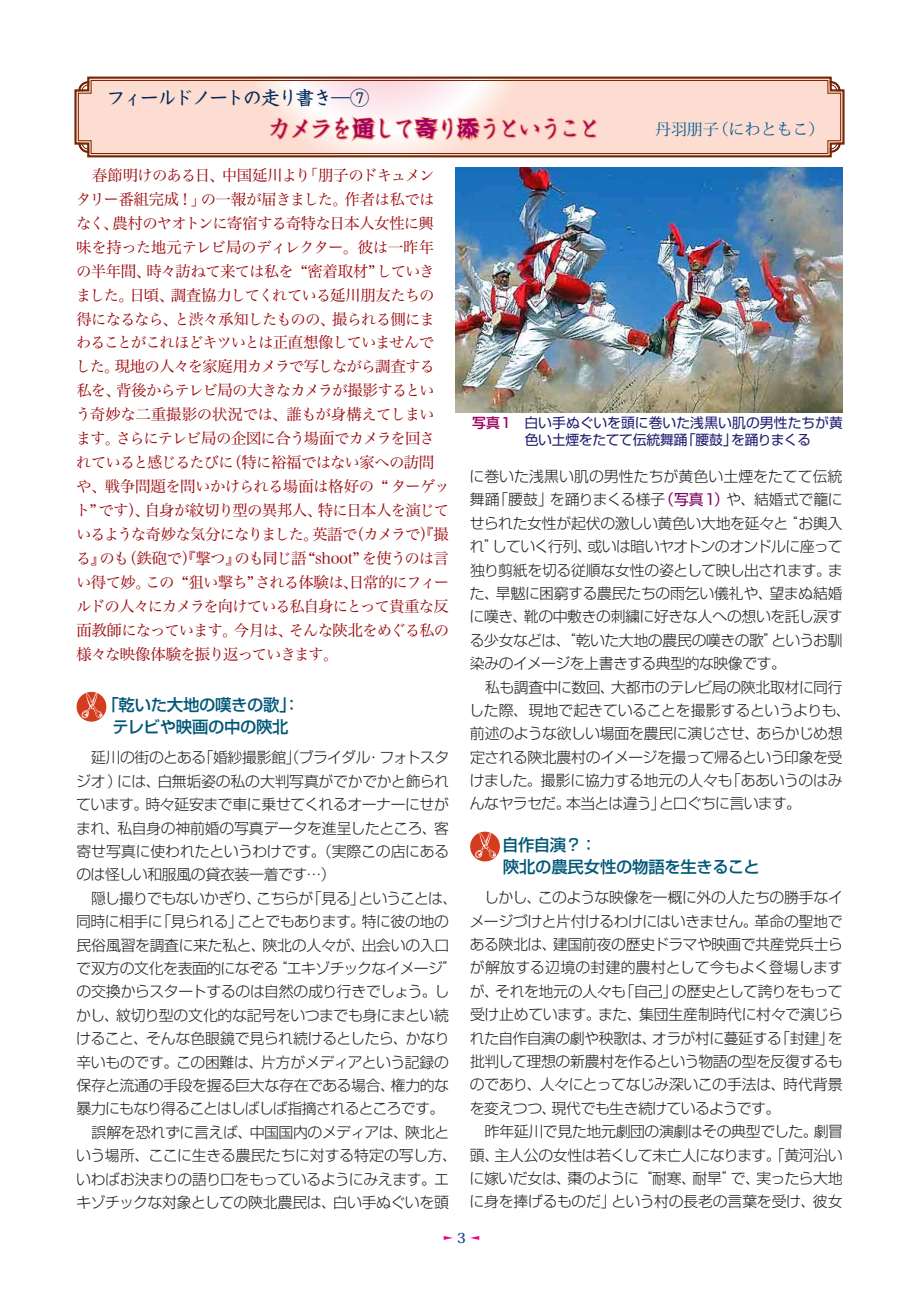
<style>
.page{position:relative;width:919px;height:1289px;background:#fff}
.page>*{position:absolute;margin:0;border:0;box-sizing:border-box;transform-origin:0 0}
.t1{font:22.05px "Shinsei Kai Pro CBSK1";letter-spacing:-.08em;color:#a20161}
.t2{font:500 19.2px "Kyoka ICA Pro";letter-spacing:-.095em;color:#002859}
.t3{font:500 16.35px/22.4px "Shin Go Pro";letter-spacing:-.02em;color:#005777;text-align:center}
.t4{font:15.9px "Koz Min Std";color:#005b8e}
.t5{font:15.45px/24px "Hira Min Pro W3";letter-spacing:-.055em;color:#9a060b}
.t6{font:300 14.85px/23.4px "Shin Go Pro";letter-spacing:-.03em;color:#231f20}
.t7{font:13.8px/17px "Shin Go Pro";letter-spacing:-.005em;color:#211d71}
.t8{font:700 13.8px "Koz Min Std";color:#253f8e}
.t9{font:700 11.1px "Koz Min Std";color:#ed028c;scale:.38 1}
.s1{font-family:"FZJZJW GB1 0"}
.s2{font-weight:500;color:#9c015d}
.s3{font-weight:400;color:#7c0161}
</style>
<div class="page">
<div style="left:77px;top:692px;width:29px;height:29px;background:#d33c1d;border-radius:50%"></div>
<svg style="left:81px;top:692px;width:22px;height:26px"></svg>
<div style="left:470px;top:831px;width:30px;height:30px;background:#d33c1d;border-radius:50%"></div>
<svg style="left:474px;top:832px;width:22px;height:26px"></svg>
<img style="left:455px;top:167px;width:387px;height:245px">
<img style="left:455px;top:167px;width:143px;height:34px">
<svg style="left:74px;top:76px;width:771px;height:82px;background:#b78571"></svg>
<svg style="left:78px;top:80px;width:763px;height:74px;background:#f7d7cb"></svg>
<p class="t2" style="left:106px;top:83px;width:264px">フィールドノートの走り書き―⑦</p>
<h1 class="t1" style="left:268px;top:111px;width:334px">カメラを<span class="s1">通</span>して<span class="s1">寄</span>り<span class="s1">添</span>うということ</h1>
<p class="t4" style="left:655px;top:119px;width:171px">丹羽朋子（にわともこ）</p>
<p class="t5" style="left:75px;top:162px;width:376px">　春節明けのある日、中国延川より「朋子のドキュメンタリー番組完成！」の一報が届きました。作者は私ではなく、農村のヤオトンに寄宿する奇特な日本人女性に興味を持った地元テレビ局のディレクター。彼は一昨年の半年間、時々訪ねて来ては私を “密着取材”していきました。日頃、調査協力してくれている延川朋友たちの得になるなら、と渋々承知したものの、撮られる側にまわることがこれほどキツいとは正直想像していませんでした。現地の人々を家庭用カメラで写しながら調査する私を、背後からテレビ局の大きなカメラが撮影するという奇妙な二重撮影の状況では、誰もが身構えてしまいます。さらにテレビ局の企図に合う場面でカメラを回されていると感じるたびに（特に裕福ではない家への訪問や、戦争問題を問いかけられる場面は格好の “ ターゲット”です）、自身が紋切り型の異邦人、特に日本人を演じているような奇妙な気分になりました。英語で（カメラで）『撮る』のも（鉄砲で）『撃つ』のも同じ語“shoot”を使うのは言い得て妙。この “狙い撃ち”される体験は、日常的にフィールドの人々にカメラを向けている私自身にとって貴重な反面教師になっています。今月は、そんな陝北をめぐる私の様々な映像体験を振り返っていきます。</p>
<p class="t3" style="left:102px;top:691px;width:199px">「乾いた大地の嘆きの歌」：テレビや映画の中の陝北</p>
<p class="t6" style="left:76px;top:744px;width:382px">　延川の街のとある「婚紗撮影館」（ブライダル・フォトスタジオ）には、白無垢姿の私の大判写真がでかでかと飾られています。時々延安まで車に乗せてくれるオーナーにせがまれ、私自身の神前婚の写真データを進呈したところ、客寄せ写真に使われたというわけです。（実際この店にあるのは怪しい和服風の貸衣装一着です…）<br>　隠し撮りでもないかぎり、こちらが「見る」ということは、同時に相手に「見られる」ことでもあります。特に彼の地の民俗風習を調査に来た私と、陝北の人々が、出会いの入口で双方の文化を表面的になぞる“エキゾチックなイメージ”の交換からスタートするのは自然の成り行きでしょう。しかし、紋切り型の文化的な記号をいつまでも身にまとい続けること、そんな色眼鏡で見られ続けるとしたら、かなり辛いものです。この困難は、片方がメディアという記録の保存と流通の手段を握る巨大な存在である場合、権力的な暴力にもなり得ることはしばしば指摘されるところです。　誤解を恐れずに言えば、中国国内のメディアは、陝北という場所、ここに生きる農民たちに対する特定の写し方、いわばお決まりの語り口をもっているようにみえます。エキゾチックな対象としての陝北農民は、白い手ぬぐいを頭</p>
<p class="t7" style="left:524px;top:412px;width:320px;text-indent:-53px"><span class="s2">写真1</span>　白い手ぬぐいを頭に巻いた浅黒い肌の男性たちが黄色い土煙をたてて伝統舞踊「腰鼓」を踊りまくる</p>
<p class="t6" style="left:469px;top:463px;width:383px">に巻いた浅黒い肌の男性たちが黄色い土煙をたてて伝統舞踊「腰鼓」を踊りまくる様子<span class="s3">（写真1）</span>や、結婚式で籠にせられた女性が起伏の激しい黄色い大地を延々と“お輿入れ”していく行列、或いは暗いヤオトンのオンドルに座って独り剪紙を切る従順な女性の姿として映し出されます。また、旱魃に困窮する農民たちの雨乞い儀礼や、望まぬ結婚に嘆き、靴の中敷きの刺繍に好きな人への想いを託し涙する少女などは、“乾いた大地の農民の嘆きの歌”というお馴染みのイメージを上書きする典型的な映像です。<br>　私も調査中に数回、大都市のテレビ局の陝北取材に同行した際、現地で起きていることを撮影するというよりも、前述のような欲しい場面を農民に演じさせ、あらかじめ想定される陝北農村のイメージを撮って帰るという印象を受けました。撮影に協力する地元の人々も「ああいうのはみんなヤラセだ。本当とは違う」と口ぐちに言います。</p>
<p class="t3" style="left:502px;top:831px;width:259px;text-align:left">自作自演？：<br>陝北の農民女性の物語を生きること</p>
<p class="t6" style="left:469px;top:884px;width:375px">　しかし、このような映像を一概に外の人たちの勝手なイメージづけと片付けるわけにはいきません。革命の聖地である陝北は、建国前夜の歴史ドラマや映画で共産党兵士らが解放する辺境の封建的農村として今もよく登場しますが、それを地元の人々も「自己」の歴史として誇りをもって受け止めています。また、集団生産制時代に村々で演じられた自作自演の劇や秧歌は、オラが村に蔓延する「封建」を批判して理想の新農村を作るという物語の型を反復するものであり、人々にとってなじみ深いこの手法は、時代背景を変えつつ、現代でも生き続けているようです。<br>　昨年延川で見た地元劇団の演劇はその典型でした。劇冒頭、主人公の女性は若くして未亡人になります。「黄河沿いに嫁いだ女は、棗のように“耐寒、耐旱”で、実ったら大地に身を捧げるものだ」という村の長老の言葉を受け、彼女</p>
<p class="t9" style="left:441px;top:1239px;width:12px;rotate:-90deg">▼</p>
<p class="t8" style="left:457px;top:1229px;width:10px">3</p>
<p class="t9" style="left:468px;top:1239px;width:12px;rotate:-90deg">▲</p>
</div>
